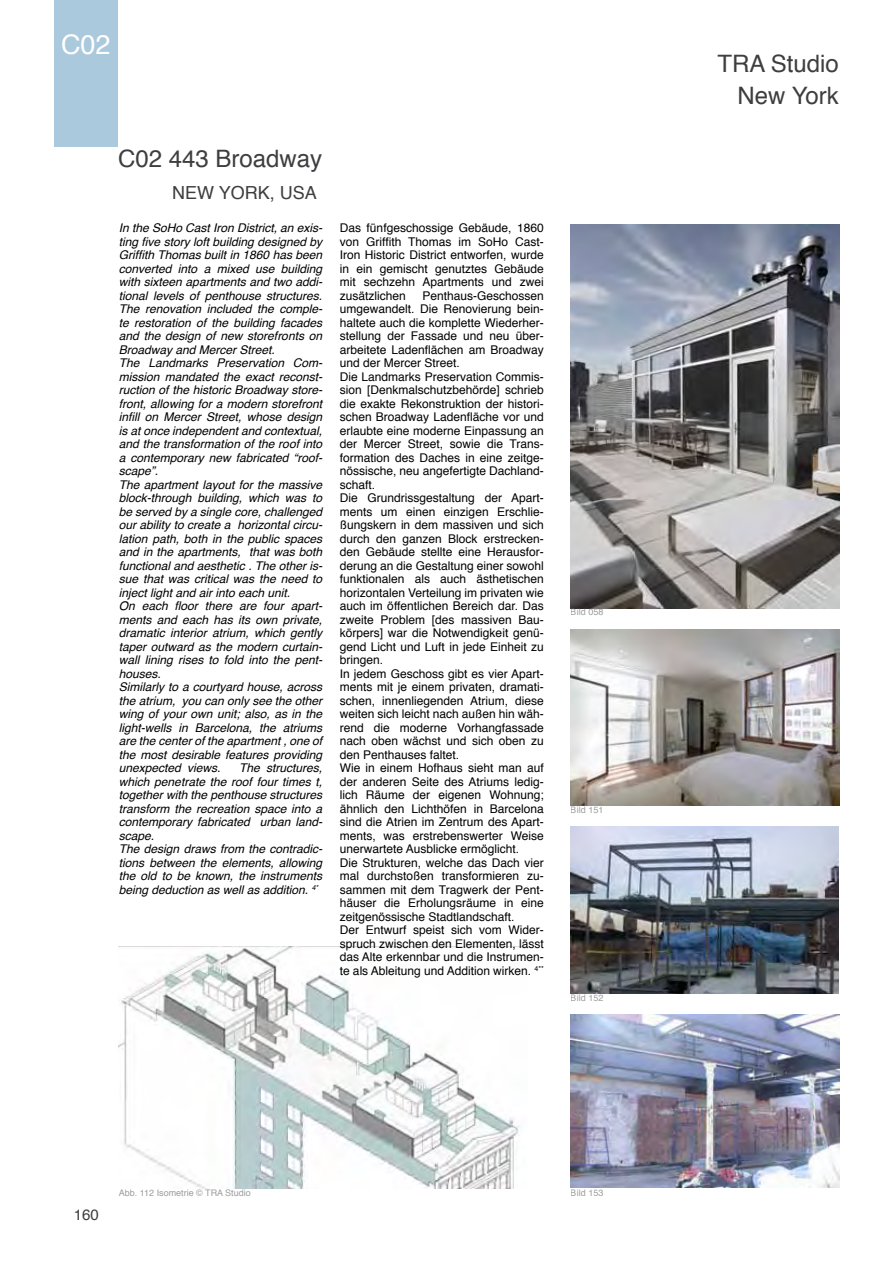
<style>
.page{position:relative;width:893px;height:1263px;background:#fff}
.page>*{position:absolute;margin:0;border:0;box-sizing:border-box;transform-origin:0 0}
.t1{font:27px "Helvetica";color:#fff}
.t2{font:24px/32.4px "Helvetica";color:#3e3d40;text-align:right}
.t3{font:18px "Helvetica";color:#3e3d40}
.t4{font:15px "Helvetica";color:#3e3d40}
.t5{font:12px/13.5px "Helvetica";color:#000;text-align:justify}
.t6{font:italic 12px/13.5px "Helvetica";color:#000}
.t7{font:9px "Helvetica";color:#707172}
</style>
<div class="page">
<div style="left:54px;top:0;width:64px;height:147px;background:#abc9dc"></div>
<img style="left:570px;top:224px;width:269px;height:384px">
<img style="left:570px;top:827px;width:268px;height:166px">
<img style="left:571px;top:629px;width:268px;height:177px">
<img style="left:571px;top:1015px;width:268px;height:173px">
<img style="left:118px;top:947px;width:402px;height:241px">
<h1 class="t1" style="left:61px;top:24px;width:51px">C02</h1>
<h2 class="t2" style="left:118px;top:143px;width:206px">C02 443 Broadway</h2>
<h3 class="t3" style="left:172px;top:179px;width:15px">new</h3>
<h3 class="t3" style="left:219px;top:179px;width:74px">york, usa</h3>
<p class="t6" style="left:119px;top:222px;width:205px">In the SoHo Cast Iron District, an exis&shy;ting five story loft building designed by Griffith Thomas built in 1860 has been converted into a mixed use building with sixteen apartments and two addi&shy;tional levels of penthouse structures.<br>The renovation included the comple&shy;te restoration of the building facades and the design of new storefronts on Broadway and Mercer Street.<br>The Landmarks Preservation Com&shy;mission mandated the exact reconst&shy;ruction of the historic Broadway store&shy;front, allowing for a modern storefront infill on Mercer Street, whose design is at once independent and contextual, and the transformation of the roof into a contemporary new fabricated “roof&shy;scape”.<br>The apartment layout for the massive block-through building, which was to be served by a single core, challenged our ability to create a horizontal circu&shy;lation path, both in the public spaces and in the apartments, that was both functional and aesthetic . The other is&shy;sue that was critical was the need to inject light and air into each unit.<br>On each floor there are four apart&shy;ments and each has its own private, dramatic interior atrium, which gently taper outward as the modern curtain&shy;wall lining rises to fold into the pent&shy;houses.<br>Similarly to a courtyard house, across the atrium, you can only see the other wing of your own unit; also, as in the light-wells in Barcelona, the atriums are the center of the apartment , one of the most desirable features providing unexpected views.</p>
<p class="t6" style="left:119px;top:762px;width:205px;text-indent:120px">The structures, which penetrate the roof four times t, together with the penthouse structures transform the recreation space into a contemporary fabricated urban land&shy;scape.<br>The design draws from the contradic&shy;tions between the elements, allowing the old to be known, the instruments being deduction as well as addition. <sup>4*</sup></p>
<p class="t5" style="left:340px;top:222px;width:206px">Das fünfgeschossige Gebäude, 1860 von Griffith Thomas im SoHo Cast-Iron Historic District entworfen, wurde in ein gemischt genutztes Gebäude mit sechzehn Apartments und zwei zusätzlichen</p>
<p class="t5" style="left:340px;top:289px;width:206px;text-align:left;text-indent:83px">Penthaus-Geschossen umgewandelt. Die Renovierung bein&shy;haltete auch die komplette Wiederher&shy;stellung der Fassade und neu über&shy;arbeitete Ladenflächen am Broadway und der Mercer Street.<br>Die Landmarks Preservation Commis&shy;sion [Denkmalschutzbehörde] schrieb die exakte Rekonstruktion der histori&shy;schen Broadway Ladenfläche vor und erlaubte eine moderne Einpassung an der Mercer Street, sowie die Trans&shy;formation des Daches in eine zeitge&shy;nössische, neu angefertigte Dachland&shy;schaft.<br>Die Grundrissgestaltung der Apart&shy;ments um einen einzigen Erschlie&shy;ßungskern in dem massiven und sich durch den ganzen Block erstrecken&shy;den Gebäude stellte eine Herausfor&shy;derung an die Gestaltung einer sowohl funktionalen als auch ästhetischen horizontalen Verteilung im privaten wie auch im öffentlichen Bereich dar. Das zweite Problem [des massiven Bau&shy;körpers] war die Notwendigkeit genü&shy;gend Licht und Luft in jede Einheit zu bringen.<br>In jedem Geschoss gibt es vier Apart&shy;ments mit je einem privaten, dramati&shy;schen, innenliegenden Atrium, diese weiten sich leicht nach außen hin wäh&shy;rend die moderne Vorhangfassade nach oben wächst und sich oben zu den Penthauses faltet.<br>Wie in einem Hofhaus sieht man auf der anderen Seite des Atriums ledig&shy;lich Räume der eigenen Wohnung; ähnlich den Lichthöfen in Barcelona sind die Atrien im Zentrum des Apart&shy;ments, was erstrebenswerter Weise unerwartete Ausblicke ermöglicht.<br>Die Strukturen, welche das Dach vier mal durchstoßen transformieren zu&shy;sammen mit dem Tragwerk der Pent&shy;häuser die Erholungsräume in eine zeitgenössische Stadtlandschaft.<br>Der Entwurf speist sich vom Wider&shy;spruch zwischen den Elementen, lässt das Alte erkennbar und die Instrumen&shy;te als Ableitung und Addition wirken. <sup>4**</sup></p>
<p class="t7" style="left:571px;top:605px;width:34px">Bild 058</p>
<p class="t7" style="left:571px;top:803px;width:34px">Bild 151</p>
<p class="t7" style="left:571px;top:991px;width:34px">Bild 152</p>
<p class="t4" style="left:74px;top:1203px;width:27px">160</p>
<p class="t7" style="left:119px;top:1186px;width:133px">Abb. 112 Isometrie © TRA Studio</p>
<p class="t7" style="left:571px;top:1185px;width:34px">Bild 153</p>
<h2 class="t2" style="left:718px;top:48px;width:123px">TRA Studio<br>New York</h2>
</div>
